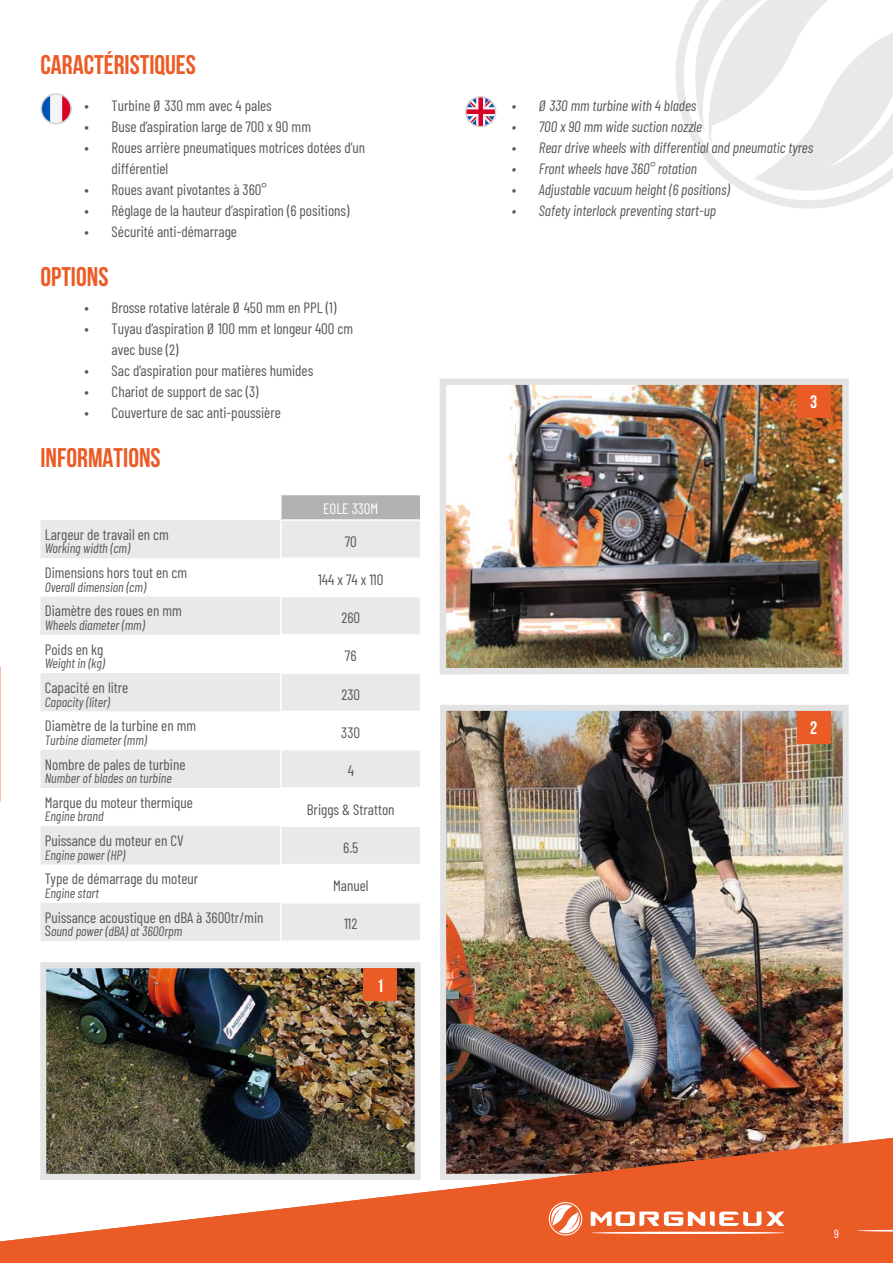
<style>
.page{position:relative;width:893px;height:1263px;background:#fff}
.page>*{position:absolute;margin:0;border:0;box-sizing:border-box;transform-origin:0 0}
.t1{font:700 27px "Bebas Neue";color:#eb5b25}
.t2{font:700 18px "Bebas Neue";color:#fff}
.t3{font:15px/21px "Barlow Condensed";color:#575756}
.t4{font:italic 15px "Barlow Condensed";color:#575756}
.t5{font:15px "Barlow Condensed";color:#fff}
.t6{font:italic 13.5px "Barlow Condensed";color:#575756}
.t7{font:12px "Barlow Condensed";color:#fff}
.s1{font-style:normal;font-size:15px}
</style>
<div class="page">
<svg style="left:675px;top:10px;width:18px;height:131px"></svg>
<svg style="left:693px;top:0;width:200px;height:209px"></svg>
<img style="left:47px;top:969px;width:367px;height:158px">
<div style="left:40px;top:962px;width:381px;height:218px;border:6px solid #e3e3e3"></div>
<img style="left:447px;top:385px;width:395px;height:282px">
<div style="left:440px;top:378px;width:409px;height:296px;border:6px solid #e3e3e3"></div>
<img style="left:440px;top:705px;width:409px;height:422px">
<svg style="left:40px;top:93px;width:32px;height:32px"></svg>
<div style="left:41px;top:93px;width:31px;height:31px;border:2px solid #d2d2d2;border-radius:50%"></div>
<svg style="left:466px;top:97px;width:30px;height:30px"></svg>
<div style="left:465px;top:96px;width:31px;height:31px;border:2px solid #d2d2d2;border-radius:50%"></div>
<div style="left:281px;top:494px;width:140px;height:26px;background:#b3b2b2"></div>
<svg style="left:41px;top:520px;width:379px;height:421px;fill:#e9e9e9"></svg>
<hr style="left:280px;top:494px;width:141px;height:1px;background:#fff">
<svg style="left:420px;top:495px;width:1px;height:24px"></svg>
<hr style="left:280px;top:519px;width:141px;height:2px;background:#fff">
<hr style="left:280px;top:521px;width:1px;height:36px;background:#fff">
<hr style="left:280px;top:557px;width:141px;height:2px;background:#fff">
<hr style="left:280px;top:559px;width:1px;height:37px;background:#fff">
<hr style="left:280px;top:596px;width:141px;height:1px;background:#fff">
<hr style="left:280px;top:597px;width:1px;height:37px;background:#fff">
<hr style="left:280px;top:634px;width:141px;height:2px;background:#fff">
<hr style="left:280px;top:636px;width:1px;height:36px;background:#fff">
<hr style="left:280px;top:672px;width:141px;height:2px;background:#fff">
<hr style="left:280px;top:674px;width:1px;height:37px;background:#fff">
<hr style="left:280px;top:711px;width:141px;height:1px;background:#fff">
<hr style="left:280px;top:712px;width:1px;height:37px;background:#fff">
<hr style="left:280px;top:749px;width:141px;height:1px;background:#fff">
<hr style="left:280px;top:750px;width:1px;height:37px;background:#fff">
<hr style="left:280px;top:787px;width:141px;height:2px;background:#fff">
<hr style="left:280px;top:789px;width:1px;height:36px;background:#fff">
<hr style="left:280px;top:825px;width:141px;height:2px;background:#fff">
<hr style="left:280px;top:827px;width:1px;height:37px;background:#fff">
<hr style="left:280px;top:864px;width:141px;height:1px;background:#fff">
<hr style="left:280px;top:865px;width:1px;height:37px;background:#fff">
<hr style="left:280px;top:902px;width:141px;height:1px;background:#fff">
<hr style="left:280px;top:903px;width:1px;height:37px;background:#fff">
<hr style="left:280px;top:940px;width:141px;height:2px;background:#fff">
<div style="left:797px;top:385px;width:33px;height:33px;background:#eb5b25"></div>
<div style="left:797px;top:711px;width:33px;height:33px;background:#eb5b25"></div>
<div style="left:364px;top:968px;width:33px;height:33px;background:#eb5b25"></div>
<svg style="left:0;top:666px;width:1px;height:135px"></svg>
<svg style="left:40px;top:1127px;width:853px;height:136px;background:#c2623c"></svg>
<svg style="left:0;top:1132px;width:279px;height:131px"></svg>
<svg style="left:547px;top:1178px;width:36px;height:59px"></svg>
<svg style="left:591px;top:1211px;width:193px;height:15px"></svg>
<hr style="left:591px;top:1232px;width:194px;height:2px;background:#fff;border-radius:50%">
<svg style="left:857px;top:1229px;width:36px;height:3px"></svg>
<h1 class="t1" style="left:41px;top:50px;width:157px">CARACTÉRISTIQUES</h1>
<p class="t3" style="left:85px;top:94px;width:189px">• Turbine Ø 330 mm avec 4 pales</p>
<p class="t3" style="left:85px;top:115px;width:228px">• Buse d’aspiration large de 700 x 90 mm</p>
<p class="t3" style="left:112px;top:136px;width:255px;text-indent:-27px">• Roues arrière pneumatiques motrices dotées d’un différentiel</p>
<p class="t3" style="left:85px;top:178px;width:184px">• Roues avant pivotantes à 360°</p>
<p class="t3" style="left:85px;top:199px;width:266px">• Réglage de la hauteur d’aspiration (6 positions)</p>
<p class="t3" style="left:85px;top:220px;width:154px">• Sécurité anti-démarrage</p>
<h1 class="t1" style="left:41px;top:262px;width:69px">OPTIONS</h1>
<p class="t3" style="left:85px;top:296px;width:253px">• Brosse rotative latérale Ø 450 mm en PPL (1)</p>
<p class="t3" style="left:112px;top:317px;width:243px;text-indent:-27px">• Tuyau d’aspiration Ø 100 mm et longeur 400 cm avec buse (2)</p>
<p class="t3" style="left:85px;top:359px;width:230px">• Sac d’aspiration pour matières humides</p>
<p class="t3" style="left:85px;top:380px;width:175px">• Chariot de support de sac (3)</p>
<p class="t3" style="left:85px;top:401px;width:198px">• Couverture de sac anti-poussière</p>
<h1 class="t1" style="left:41px;top:443px;width:122px">INFORMATIONS</h1>
<p class="t3" style="left:45px;top:523px;width:126px">Largeur de travail en cm</p>
<p class="t6" style="left:45px;top:539px;width:87px">Working width (cm)</p>
<p class="t3" style="left:45px;top:561px;width:144px">Dimensions hors tout en cm</p>
<p class="t6" style="left:45px;top:577px;width:103px">Overall dimension (cm)</p>
<p class="t3" style="left:45px;top:599px;width:139px">Diamètre des roues en mm</p>
<p class="t6" style="left:45px;top:615px;width:101px">Wheels diameter (mm)</p>
<p class="t3" style="left:45px;top:638px;width:60px">Poids en kg</p>
<p class="t6" style="left:45px;top:654px;width:62px">Weight in (kg)</p>
<p class="t3" style="left:45px;top:676px;width:85px">Capacité en litre</p>
<p class="t6" style="left:45px;top:692px;width:66px">Capacity (liter)</p>
<p class="t3" style="left:45px;top:714px;width:153px">Diamètre de la turbine en mm</p>
<p class="t6" style="left:45px;top:730px;width:104px">Turbine diameter (mm)</p>
<p class="t3" style="left:45px;top:752px;width:142px">Nombre de pales de turbine</p>
<p class="t6" style="left:45px;top:768px;width:128px">Number of blades on turbine</p>
<p class="t3" style="left:45px;top:791px;width:150px">Marque du moteur thermique</p>
<p class="t6" style="left:45px;top:807px;width:60px">Engine brand</p>
<p class="t3" style="left:45px;top:829px;width:140px">Puissance du moteur en CV</p>
<p class="t6" style="left:45px;top:845px;width:82px">Engine power (HP)</p>
<p class="t3" style="left:45px;top:867px;width:155px">Type de démarrage du moteur</p>
<p class="t6" style="left:45px;top:883px;width:56px">Engine start</p>
<p class="t3" style="left:45px;top:906px;width:220px">Puissance acoustique en dBA à 3600tr/min</p>
<p class="t6" style="left:45px;top:922px;width:139px"><span class="s1">S</span>ound power (dBA) at 3600rpm</p>
<p class="t5" style="left:323px;top:498px;width:57px">EOLE 330M</p>
<p class="t3" style="left:345px;top:530px;width:14px">70</p>
<p class="t3" style="left:318px;top:568px;width:67px">144 x 74 x 110</p>
<p class="t3" style="left:341px;top:606px;width:20px">260</p>
<p class="t3" style="left:345px;top:644px;width:13px">76</p>
<p class="t3" style="left:341px;top:683px;width:20px">230</p>
<p class="t3" style="left:341px;top:721px;width:20px">330</p>
<p class="t3" style="left:348px;top:759px;width:8px">4</p>
<p class="t3" style="left:307px;top:797px;width:89px">Briggs &amp; Stratton</p>
<p class="t3" style="left:343px;top:836px;width:17px">6.5</p>
<p class="t3" style="left:333px;top:874px;width:37px">Manuel</p>
<p class="t3" style="left:344px;top:912px;width:15px">112</p>
<p class="t2" style="left:377px;top:975px;width:9px">1</p>
<p class="t4" style="left:512px;top:95px;width:186px">• Ø 330 mm turbine with 4 blades</p>
<p class="t4" style="left:512px;top:116px;width:192px">• 700 x 90 mm wide suction nozzle</p>
<p class="t4" style="left:512px;top:137px;width:303px">• Rear drive wheels with differential and pneumatic tyres</p>
<p class="t4" style="left:512px;top:158px;width:187px">• Front wheels have 360° rotation</p>
<p class="t4" style="left:512px;top:179px;width:219px">• Adjustable vacuum height (6 positions)</p>
<p class="t4" style="left:512px;top:200px;width:206px">• Safety interlock preventing start-up</p>
<p class="t2" style="left:810px;top:392px;width:9px">3</p>
<p class="t2" style="left:810px;top:718px;width:9px">2</p>
<p class="t7" style="left:834px;top:1225px;width:6px">9</p>
</div>
